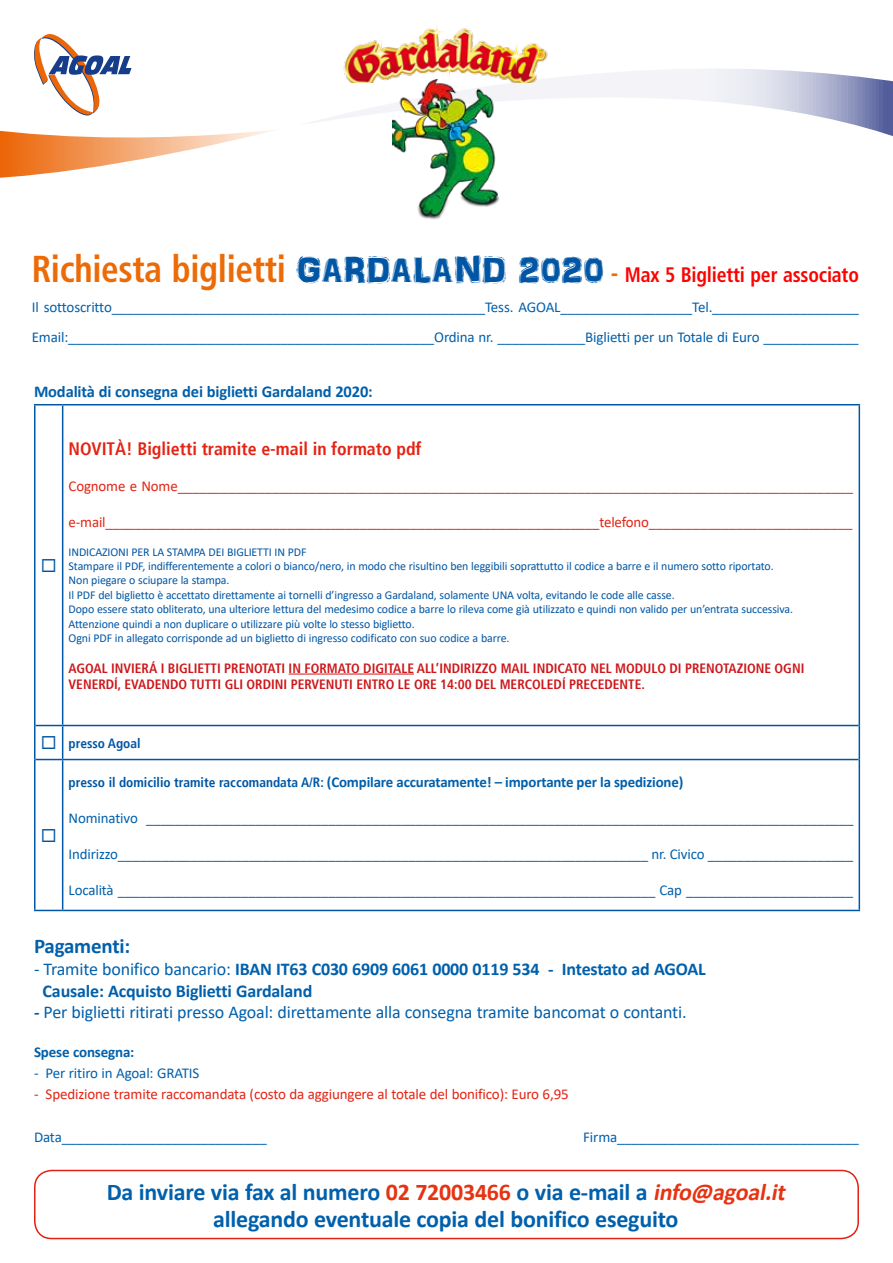
<style>
.page{position:relative;width:893px;height:1263px;background:#fff}
.page>*{position:absolute;margin:0;border:0;box-sizing:border-box;transform-origin:0 0}
.t1{font:700 24px/27px "Calibri";letter-spacing:-.01em;color:#0060ac;text-align:center}
.t2{font:700 condensed 21px "Frutiger LT Std";letter-spacing:-.01em;color:#fc0301;scale:.94 1}
.t3{font:700 21px "Calibri";letter-spacing:-.01em;color:#0060ac}
.t4{font:700 18px/21.6px "Calibri";letter-spacing:-.01em;color:#0060ac}
.t5{font:18px "Calibri";letter-spacing:-.01em;color:#0060ac}
.t6{font:700 condensed 18px "Frutiger";color:#e42313}
.t7{font:700 16.5px "Calibri";letter-spacing:-.01em;color:#0060ac}
.t8{font:15px/30px "Calibri";letter-spacing:-.01em;color:#0060ac}
.t9{font:15px "Calibri";letter-spacing:-.01em;color:#e42313}
.t10{font:700 15px "Calibri";letter-spacing:-.01em;color:#0060ac}
.t11{font:700 condensed 13.5px/16.2px "Frutiger";color:#cd171a}
.t12{font:700 condensed 13.5px "Frutiger";color:#0056a4}
.t13{font:12px/14.4px "Calibri";letter-spacing:-.01em;color:#0056a4}
.s1{font-size:37.5px;color:#ed6b06}
.s2{font-family:"ARDARLING";font-weight:400;font-stretch:normal;font-size:37.5px;color:#0056a4}
.s3{font-size:25.5px;color:#ed6b06}
.s4{font-family:"Frutiger";font-stretch:condensed;font-size:13.5px;color:#0056a4}
.s5{font-weight:400}
.s6{font-weight:700}
.s7{color:#e63312}
.s8{font-style:italic;color:#e63312}
</style>
<div class="page">
<svg style="left:0;top:69px;width:893px;height:109px"></svg>
<svg style="left:34px;top:404px;width:29px;height:1px"></svg>
<svg style="left:36px;top:725px;width:27px;height:1px"></svg>
<svg style="left:36px;top:759px;width:27px;height:1px"></svg>
<hr style="left:63px;top:759px;width:796px;height:1px;background:#0056a4">
<svg style="left:34px;top:910px;width:29px;height:1px"></svg>
<hr style="left:63px;top:910px;width:797px;height:1px;background:#0056a4">
<hr style="left:34px;top:405px;width:2px;height:320px;background:#0056a4">
<hr style="left:34px;top:725px;width:2px;height:34px;background:#0056a4">
<hr style="left:62px;top:726px;width:1px;height:33px;background:#0056a4">
<hr style="left:859px;top:725px;width:1px;height:34px;background:#0056a4">
<hr style="left:34px;top:759px;width:2px;height:151px;background:#0056a4">
<hr style="left:62px;top:760px;width:1px;height:150px;background:#0056a4">
<hr style="left:859px;top:759px;width:1px;height:151px;background:#0056a4">
<hr style="left:63px;top:404px;width:797px;height:1px;background:#0056a4">
<hr style="left:63px;top:725px;width:796px;height:1px;background:#0056a4">
<hr style="left:62px;top:405px;width:1px;height:320px;background:#0056a4">
<hr style="left:859px;top:405px;width:1px;height:320px;background:#0056a4">
<hr style="left:289px;top:674px;width:125px;height:1px;background:#cd171a">
<div style="left:34px;top:1170px;width:825px;height:69px;border:2px solid #e41f13;border-radius:17px"></div>
<svg style="left:34px;top:34px;width:98px;height:81px"></svg>
<img style="left:393px;top:83px;width:107px;height:136px">
<img style="left:337px;top:26px;width:217px;height:57px">
<h2 class="t2" style="left:32px;top:262px;width:882px"><span class="s1">Richiesta biglietti</span> <span class="s2">GARDALAND 2020</span> <span class="s3">-</span> Max 5 Biglietti per associato</h2>
<p class="t8" style="left:32px;top:292px;width:829px">Il sottoscritto___________________________________________________Tess. AGOAL__________________Tel.____________________<br>Email:__________________________________________________Ordina nr. ____________Biglietti per un Totale di Euro _____________</p>
<p class="t7" style="left:34px;top:379px;width:340px">Modalità di consegna dei biglietti Gardaland 2020:</p>
<p class="t6" style="left:69px;top:438px;width:354px">NOVITÀ! Biglietti tramite e-mail in formato pdf</p>
<p class="t9" style="left:69px;top:475px;width:786px">Cognome e Nome_____________________________________________________________________________________________</p>
<p class="t9" style="left:69px;top:511px;width:785px">e-mail____________________________________________________________________telefono____________________________</p>
<p class="t13" style="left:69px;top:544px;width:726px">INDICAZIONI PER LA STAMPA DEI BIGLIETTI IN PDF<br>Stampare il PDF, indifferentemente a colori o bianco/nero, in modo che risultino ben leggibili soprattutto il codice a barre e il numero sotto riportato.<br>Non piegare o sciupare la stampa.<br>Il PDF del biglietto è accettato direttamente ai tornelli d’ingresso a Gardaland, solamente UNA volta, evitando le code alle casse.<br>Dopo essere stato obliterato, una ulteriore lettura del medesimo codice a barre lo rileva come già utilizzato e quindi non valido per un’entrata successiva.<br>Attenzione quindi a non duplicare o utilizzare più volte lo stesso biglietto.<br>Ogni PDF in allegato corrisponde ad un biglietto di ingresso codificato con suo codice a barre.</p>
<p class="t11" style="left:69px;top:660px;width:737px">AGOAL INVIERÁ I BIGLIETTI PRENOTATI IN FORMATO DIGITALE ALL’INDIRIZZO MAIL INDICATO NEL MODULO DI PRENOTAZIONE OGNI<br>VENERDÍ, EVADENDO TUTTI GLI ORDINI PERVENUTI ENTRO LE ORE 14:00 DEL MERCOLEDÍ PRECEDENTE.</p>
<p class="t12" style="left:41px;top:735px;width:101px">◻ presso Agoal</p>
<p class="t10" style="left:69px;top:771px;width:616px"><span class="s4">presso il domicilio tramite raccomandata A/R:</span> (Compilare accuratamente! – importante per la spedizione)</p>
<p class="t8" style="left:69px;top:802px;width:786px">Nominativo _________________________________________________________________________________________________</p>
<p class="t8" style="left:69px;top:838px;width:786px">Indirizzo_________________________________________________________________________ nr. Civico ____________________</p>
<p class="t8" style="left:69px;top:874px;width:786px">Località __________________________________________________________________________ Cap _______________________</p>
<h2 class="t3" style="left:34px;top:931px;width:98px">Pagamenti:</h2>
<p class="t4" style="left:43px;top:958px;width:665px;text-indent:-9px"><span class="s5">- Tramite bonifico bancario:</span> IBAN IT63 C030 6909 6061 0000 0119 534 - Intestato ad AGOAL<br>Causale: Acquisto Biglietti Gardaland</p>
<p class="t5" style="left:34px;top:1000px;width:654px"><span class="s6">-</span> Per biglietti ritirati presso Agoal: direttamente alla consegna tramite bancomat o contanti.</p>
<p class="t10" style="left:34px;top:1042px;width:102px">Spese consegna:</p>
<p class="t8" style="left:34px;top:1058px;width:167px">- Per ritiro in Agoal: GRATIS</p>
<p class="t9" style="left:34px;top:1084px;width:536px">- Spedizione tramite raccomandata (costo da aggiungere al totale del bonifico): Euro 6,95</p>
<p class="t8" style="left:34px;top:1122px;width:234px">Data____________________________</p>
<p class="t8" style="left:583px;top:1122px;width:277px">Firma_________________________________</p>
<h1 class="t1" style="left:107px;top:1178px;width:685px">Da inviare via fax al numero <span class="s7">02 72003466</span> o via e-mail a <span class="s8">info@agoal.it </span>allegando eventuale copia del bonifico eseguito</h1>
</div>
